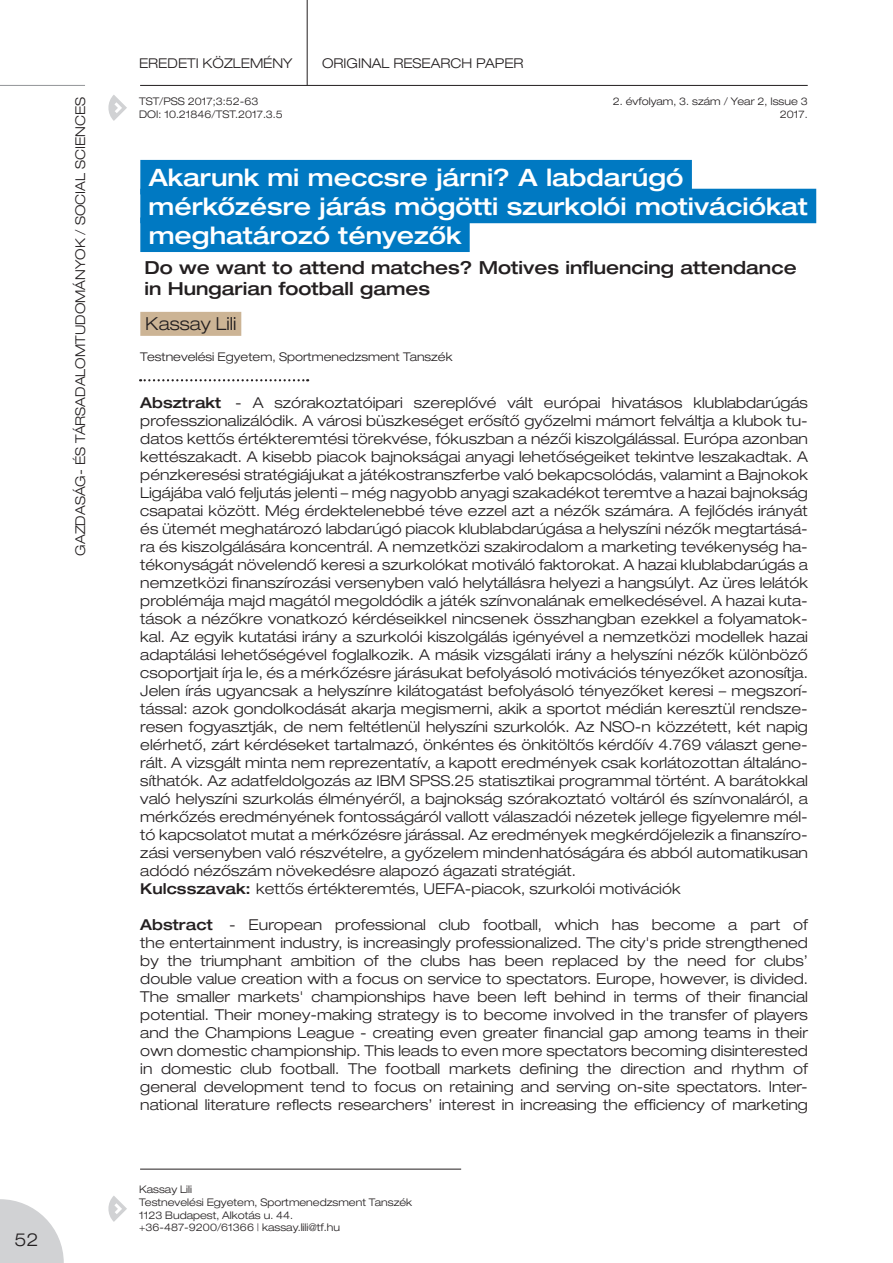
<style>
.page{position:relative;width:893px;height:1263px;background:#fff}
.page>*{position:absolute;margin:0;border:0;box-sizing:border-box;transform-origin:0 0}
.cikk_címe{font:500 expanded 24px/28.8px "Helvetica Neue LT Pro";color:#fff}
.cikk__angol_cím__bal{font:500 expanded 18px/21.6px "Helvetica Neue LT Pro";color:#231f20}
.cikk_szerzői{font:300 expanded 18px "Helvetica Neue LT Pro";color:#231f20}
.kulcsszavak__összegz{font:300 expanded 15px/18px "Helvetica Neue LT Pro";color:#231f20;text-align:justify}
.cikk__tudományterüle{font:300 expanded 13.5px "Helvetica Neue LT Pro";color:#231f20}
.szerzők_munkahelye{font:300 expanded 12px "Helvetica Neue LT Pro";color:#231f20}
.szerző_elérhetősége{font:300 expanded 10.5px/12.6px "Helvetica Neue LT Pro";color:#231f20;text-align:right}
.cikk_oldalszáma{font:300 expanded 10.5px "Helvetica Neue LT Pro";color:#231f20}
.s1{font-weight:500}
</style>
<div class="page">
<svg style="left:0;top:1199px;width:64px;height:64px"></svg>
<hr style="left:140px;top:85px;width:668px;height:1px;background:#231f20">
<hr style="left:140px;top:1169px;width:321px;height:1px;background:#231f20">
<hr style="left:307px;top:0;width:1px;height:85px;background:#231f20">
<svg style="left:108px;top:95px;width:19px;height:26px"></svg>
<svg style="left:108px;top:1196px;width:19px;height:26px"></svg>
<hr style="left:0;top:85px;width:85px;height:1px;background:#939598">
<svg style="left:140px;top:379px;width:168px;height:2px"></svg>
<div style="left:140px;top:160px;width:552px;height:34px;background:#0079c2"></div>
<div style="left:140px;top:189px;width:676px;height:34px;background:#0079c2"></div>
<div style="left:140px;top:218px;width:330px;height:34px;background:#0079c2"></div>
<div style="left:140px;top:312px;width:101px;height:24px;background:#ccb495"></div>
<p class="cikk_szerzői" style="left:14px;top:1229px;width:26px">52</p>
<p class="cikk__tudományterüle" style="left:139px;top:55px;width:155px">EREDETI KÖZLEMÉNY</p>
<p class="cikk__tudományterüle" style="left:322px;top:55px;width:203px">ORIGINAL RESEARCH PAPER</p>
<p class="szerző_elérhetősége" style="left:613px;top:95px;width:196px">2. évfolyam, 3. szám / Year 2, Issue 3<br>2017.</p>
<p class="cikk__tudományterüle" style="left:72px;top:556px;width:460px;rotate:-90deg">GAZDASÁG- ÉS TÁRSADALOMTUDOMÁNYOK / SOCIAL SCIENCES</p>
<p class="cikk_oldalszáma" style="left:139px;top:95px;width:121px">TST/PSS 2017;3:52-63</p>
<p class="cikk_oldalszáma" style="left:139px;top:108px;width:145px">DOI: 10.21846/TST.2017.3.5</p>
<p class="cikk_címe" style="left:149px;top:163px;width:661px">Akarunk mi meccsre járni? A labdarúgó mérkőzésre járás mögötti szurkolói motivációkat meghatározó tényezők</p>
<p class="cikk__angol_cím__bal" style="left:145px;top:256px;width:654px">Do we want to attend matches? Motives influencing attendance in Hungarian football games</p>
<p class="cikk_szerzői" style="left:145px;top:313px;width:92px">Kassay Lili</p>
<p class="szerzők_munkahelye" style="left:140px;top:349px;width:314px">Testnevelési Egyetem, Sportmenedzsment Tanszék</p>
<p class="kulcsszavak__összegz" style="left:140px;top:394px;width:669px"><span class="s1">Absztrakt</span> - A szórakoztatóipari szereplővé vált európai hivatásos klublabdarúgás professzionalizálódik. A városi büszkeséget erősítő győzelmi mámort felváltja a klubok tu&shy;datos kettős értékteremtési törekvése, fókuszban a nézői kiszolgálással. Európa azonban kettészakadt. A kisebb piacok bajnokságai anyagi lehetőségeiket tekintve leszakadtak. A pénzkeresési stratégiájukat a játékostranszferbe való bekapcsolódás, valamint a Bajnokok Ligájába való feljutás jelenti – még nagyobb anyagi szakadékot teremtve a hazai bajnokság csapatai között. Még érdektelenebbé téve ezzel azt a nézők számára. A fejlődés irányát és ütemét meghatározó labdarúgó piacok klublabdarúgása a helyszíni nézők megtartásá&shy;ra és kiszolgálására koncentrál. A nemzetközi szakirodalom a marketing tevékenység ha&shy;tékonyságát növelendő keresi a szurkolókat motiváló faktorokat. A hazai klublabdarúgás a nemzetközi finanszírozási versenyben való helytállásra helyezi a hangsúlyt. Az üres lelátók problémája majd magától megoldódik a játék színvonalának emelkedésével. A hazai kuta&shy;tások a nézőkre vonatkozó kérdéseikkel nincsenek összhangban ezekkel a folyamatok&shy;kal. Az egyik kutatási irány a szurkolói kiszolgálás igényével a nemzetközi modellek hazai adaptálási lehetőségével foglalkozik. A másik vizsgálati irány a helyszíni nézők különböző csoportjait írja le, és a mérkőzésre járásukat befolyásoló motivációs tényezőket azonosítja.<br>Jelen írás ugyancsak a helyszínre kilátogatást befolyásoló tényezőket keresi – megszorí&shy;tással: azok gondolkodását akarja megismerni, akik a sportot médián keresztül rendsze&shy;resen fogyasztják, de nem feltétlenül helyszíni szurkolók. Az NSO-n közzétett, két napig elérhető, zárt kérdéseket tartalmazó, önkéntes és önkitöltős kérdőív 4.769 választ gene&shy;rált. A vizsgált minta nem reprezentatív, a kapott eredmények csak korlátozottan általáno&shy;síthatók. Az adatfeldolgozás az IBM SPSS.25 statisztikai programmal történt. A barátokkal való helyszíni szurkolás élményéről, a bajnokság szórakoztató voltáról és színvonaláról, a mérkőzés eredményének fontosságáról vallott válaszadói nézetek jellege figyelemre mél&shy;tó kapcsolatot mutat a mérkőzésre járással. Az eredmények megkérdőjelezik a finanszíro&shy;zási versenyben való részvételre, a győzelem mindenhatóságára és abból automatikusan adódó nézőszám növekedésre alapozó ágazati stratégiát.</p>
<p class="kulcsszavak__összegz" style="left:140px;top:880px;width:542px"><span class="s1">Kulcsszavak:</span> kettős értékteremtés, UEFA-piacok, szurkolói motivációk</p>
<p class="kulcsszavak__összegz" style="left:140px;top:916px;width:669px"><span class="s1">Abstract</span> - European professional club football, which has become a part of the entertainment industry, is increasingly professionalized. The city's pride strengthened by the triumphant ambition of the clubs has been replaced by the need for clubs’ double value creation with a focus on service to spectators. Europe, however, is divided.<br>The smaller markets' championships have been left behind in terms of their financial potential. Their money-making strategy is to become involved in the transfer of players and the Champions League - creating even greater financial gap among teams in their own domestic championship. This leads to even more spectators becoming disinterested in domestic club football. The football markets defining the direction and rhythm of general development tend to focus on retaining and serving on-site spectators. Inter&shy;national literature reflects researchers’ interest in increasing the efficiency of marketing</p>
<p class="szerző_elérhetősége" style="left:139px;top:1183px;width:55px">Kassay Lili</p>
<p class="szerző_elérhetősége" style="left:139px;top:1196px;width:275px">Testnevelési Egyetem, Sportmenedzsment Tanszék</p>
<p class="szerző_elérhetősége" style="left:139px;top:1208px;width:156px">1123 Budapest, Alkotás u. 44.</p>
<p class="szerző_elérhetősége" style="left:139px;top:1221px;width:202px">+36-487-9200/61366 | kassay.lili@tf.hu</p>
</div>
